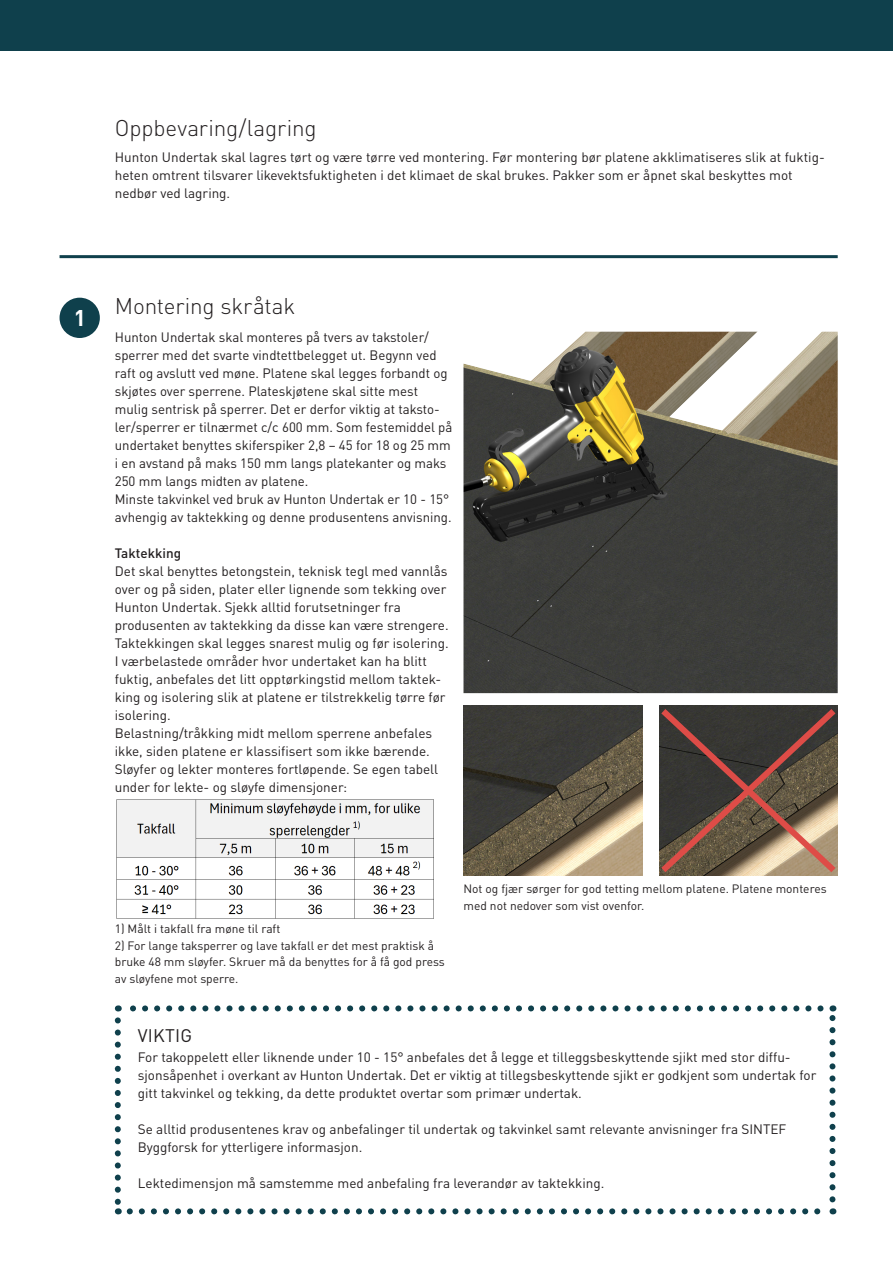
<style>
.page{position:relative;width:893px;height:1263px;background:#fff}
.page>*{position:absolute;margin:0;border:0;box-sizing:border-box;transform-origin:0 0}
.t1{font:300 22.5px "DINOT";letter-spacing:-.005em;color:#231f20}
.t2{font:700 22.5px "DINOT";color:#fff}
.t3{font:18px "DINOT";letter-spacing:.01em;color:#231f20}
.t4{font:13.5px/18px "DINOT";color:#231f20}
.t5{font:500 13.5px "DINOT";color:#231f20}
.t6{font:12px/16.5px "DINOT";color:#231f20}
</style>
<div class="page">
<div style="left:0;top:0;width:893px;height:51px;background:#0f404c"></div>
<hr style="left:60px;top:255px;width:778px;height:3px;background:#0f404c">
<img style="left:463px;top:332px;width:375px;height:361px">
<img style="left:463px;top:706px;width:179px;height:170px">
<svg style="left:130px;top:1208px;width:691px;height:6px"></svg>
<svg style="left:115px;top:1020px;width:6px;height:194px"></svg>
<svg style="left:829px;top:1005px;width:6px;height:194px"></svg>
<svg style="left:118px;top:1005px;width:703px;height:6px"></svg>
<svg style="left:659px;top:705px;width:179px;height:171px;background:#655246"></svg>
<div style="left:60px;top:298px;width:40px;height:40px;background:#0f404c;border-radius:50%"></div>
<img style="left:116px;top:799px;width:318px;height:119px">
<h1 class="t1" style="left:115px;top:114px;width:203px">Oppbevaring/lagring</h1>
<p class="t4" style="left:115px;top:148px;width:711px">Hunton Undertak skal lagres tørt og være tørre ved montering. Før montering bør platene akklimatiseres slik at fuktig&shy;heten omtrent tilsvarer likevektsfuktigheten i det klimaet de skal brukes. Pakker som er åpnet skal beskyttes mot nedbør ved lagring.</p>
<h1 class="t2" style="left:74px;top:303px;width:14px">1</h1>
<h1 class="t1" style="left:115px;top:292px;width:182px">Montering skråtak</h1>
<p class="t4" style="left:115px;top:328px;width:339px">Hunton Undertak skal monteres på tvers av takstoler/ sperrer med det svarte vindtettbelegget ut. Begynn ved raft og avslutt ved møne. Platene skal legges forbandt og skjøtes over sperrene. Plateskjøtene skal sitte mest mulig sentrisk på sperrer. Det er derfor viktig at taksto&shy;ler/sperrer er tilnærmet c/c 600 mm. Som festemiddel på undertaket benyttes skiferspiker 2,8 – 45 for 18 og 25 mm i en avstand på maks 150 mm langs platekanter og maks 250 mm langs midten av platene.<br>Minste takvinkel ved bruk av Hunton Undertak er 10 - 15° avhengig av taktekking og denne produsentens anvisning.</p>
<p class="t5" style="left:115px;top:545px;width:68px">Taktekking</p>
<p class="t4" style="left:115px;top:562px;width:335px">Det skal benyttes betongstein, teknisk tegl med vannlås over og på siden, plater eller lignende som tekking over Hunton Undertak. Sjekk alltid forutsetninger fra produsenten av taktekking da disse kan være strengere.<br>Taktekkingen skal legges snarest mulig og før isolering.<br>I værbelastede områder hvor undertaket kan ha blitt fuktig, anbefales det litt opptørkingstid mellom taktek&shy;king og isolering slik at platene er tilstrekkelig tørre før isolering.<br>Belastning/tråkking midt mellom sperrene anbefales ikke, siden platene er klassifisert som ikke bærende.<br>Sløyfer og lekter monteres fortløpende. Se egen tabell under for lekte- og sløyfe dimensjoner:</p>
<p class="t6" style="left:115px;top:920px;width:167px">1) Målt i takfall fra møne til raft</p>
<p class="t6" style="left:115px;top:937px;width:332px">2) For lange taksperrer og lave takfall er det mest praktisk å bruke 48 mm sløyfer. Skruer må da benyttes for å få god press av sløyfene mot sperre.</p>
<p class="t6" style="left:463px;top:880px;width:365px">Not og fjær sørger for god tetting mellom platene. Platene monteres med not nedover som vist ovenfor.</p>
<h2 class="t3" style="left:138px;top:1024px;width:56px">VIKTIG</h2>
<p class="t4" style="left:138px;top:1048px;width:680px">For takoppelett eller liknende under 10 - 15° anbefales det å legge et tilleggsbeskyttende sjikt med stor diffu&shy;sjonsåpenhet i overkant av Hunton Undertak. Det er viktig at tillegsbeskyttende sjikt er godkjent som undertak for gitt takvinkel og tekking, da dette produktet overtar som primær undertak.</p>
<p class="t4" style="left:138px;top:1120px;width:650px">Se alltid produsentenes krav og anbefalinger til undertak og takvinkel samt relevante anvisninger fra SINTEF<br>Byggforsk for ytterligere informasjon.</p>
<p class="t4" style="left:138px;top:1174px;width:468px">Lektedimensjon må samstemme med anbefaling fra leverandør av taktekking.</p>
</div>
